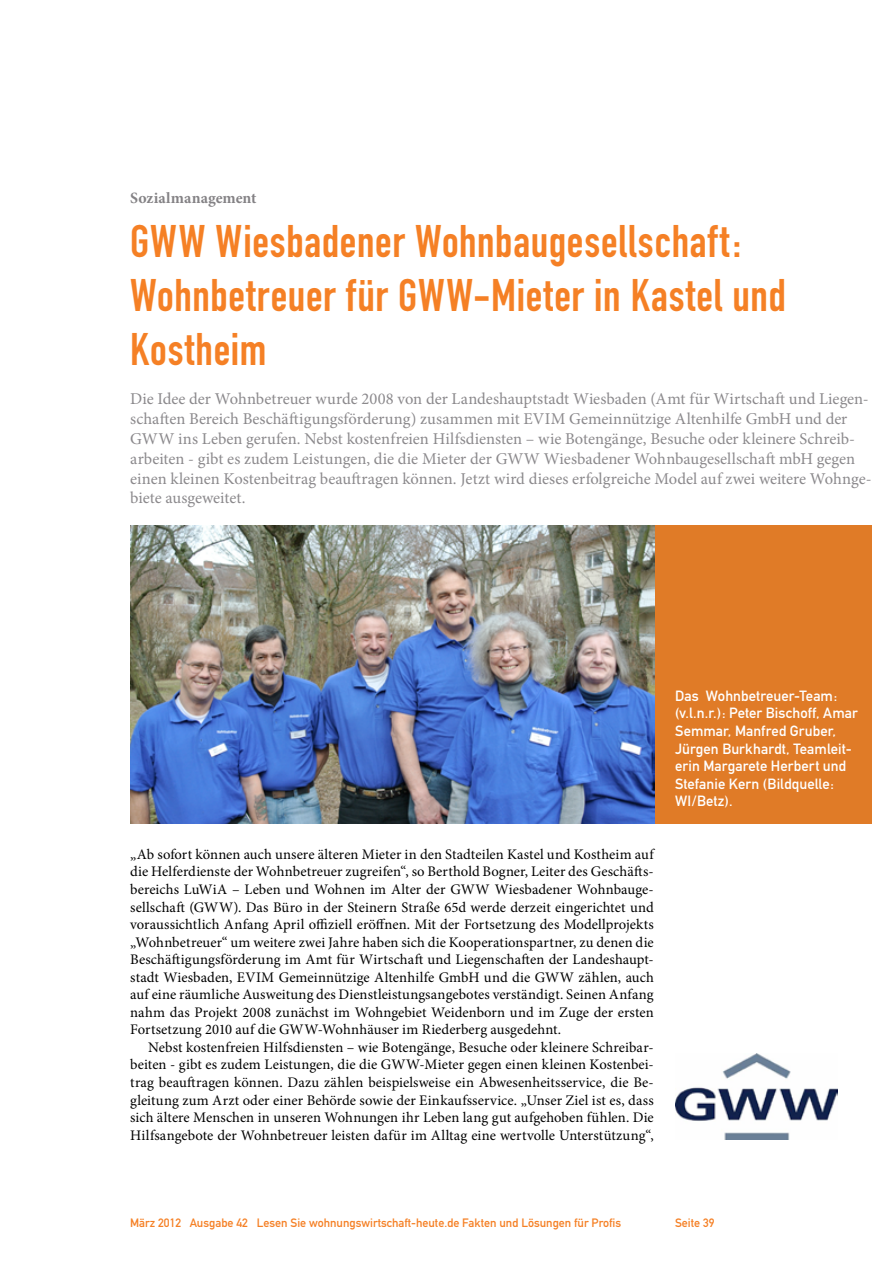
<style>
.page{position:relative;width:893px;height:1263px;background:#fff}
.page>*{position:absolute;margin:0;border:0;box-sizing:border-box;transform-origin:0 0}
.Überschrift_Groß{font:45px/54px "DIN Engschrift";letter-spacing:.015em;color:#f58025}
.Anlesetext{font:16.5px/19.8px "Minion Pro";color:#8b898c}
.Kategorie{font:700 15.75px "Minion Pro";color:#848285}
.Fließtext_erste_Zeil{font:14.7px/17.5px "Minion Pro";letter-spacing:.005em;color:#000;text-align:justify}
.Fliesstext{font:14.7px/17.5px "Minion Pro";letter-spacing:.005em;color:#000;text-align:justify}
.Bildunterschrift{font:14.7px/17.5px "DIN Mittelschrift";letter-spacing:.005em;color:#fff}
.t1{font:12px "DIN Mittelschrift";color:#f58025}
</style>
<div class="page">
<div style="left:654px;top:525px;width:218px;height:299px;background:#e07b27"></div>
<img style="left:130px;top:525px;width:525px;height:299px">
<img style="left:675px;top:1054px;width:163px;height:86px">
<p class="Kategorie" style="left:130px;top:187px;width:128px">Sozialmanagement</p>
<p class="Überschrift_Groß" style="left:130px;top:214px;width:657px">GWW Wiesbadener Wohnbaugesellschaft:<br>Wohnbetreuer für GWW-Mieter in Kastel und<br>Kostheim</p>
<p class="Anlesetext" style="left:130px;top:389px;width:743px">Die Idee der Wohnbetreuer wurde 2008 von der Landeshauptstadt Wiesbaden (Amt für Wirtschaft und Liegen&shy;schaften Bereich Beschäftigungsförderung) zusammen mit EVIM Gemeinnützige Altenhilfe GmbH und der GWW ins Leben gerufen. Nebst kostenfreien Hilfsdiensten – wie Botengänge, Besuche oder kleinere Schreib&shy;arbeiten - gibt es zudem Leistungen, die die Mieter der GWW Wiesbadener Wohnbaugesellschaft mbH gegen einen kleinen Kostenbeitrag beauftragen können. Jetzt wird dieses erfolgreiche Model auf zwei weitere Wohnge&shy;biete ausgeweitet.</p>
<p class="Fließtext_erste_Zeil" style="left:130px;top:845px;width:525px">„Ab sofort können auch unsere älteren Mieter in den Stadteilen Kastel und Kostheim auf die Helferdienste der Wohnbetreuer zugreifen“, so Berthold Bogner, Leiter des Geschäfts&shy;bereichs LuWiA – Leben und Wohnen im Alter der GWW Wiesbadener Wohnbauge&shy;sellschaft (GWW). Das Büro in der Steinern Straße 65d werde derzeit eingerichtet und voraussichtlich Anfang April offiziell eröffnen. Mit der Fortsetzung des Modellprojekts „Wohnbetreuer“ um weitere zwei Jahre haben sich die Kooperationspartner, zu denen die Beschäftigungsförderung im Amt für Wirtschaft und Liegenschaften der Landeshaupt&shy;stadt Wiesbaden, EVIM Gemeinnützige Altenhilfe GmbH und die GWW zählen, auch auf eine räumliche Ausweitung des Dienstleistungsangebotes verständigt. Seinen Anfang nahm das Projekt 2008 zunächst im Wohngebiet Weidenborn und im Zuge der ersten Fortsetzung 2010 auf die GWW-Wohnhäuser im Riederberg ausgedehnt.</p>
<p class="Fliesstext" style="left:130px;top:1038px;width:525px;text-indent:18px">Nebst kostenfreien Hilfsdiensten – wie Botengänge, Besuche oder kleinere Schreibar&shy;beiten - gibt es zudem Leistungen, die die GWW-Mieter gegen einen kleinen Kostenbei&shy;trag beauftragen können. Dazu zählen beispielsweise ein Abwesenheitsservice, die Be&shy;gleitung zum Arzt oder einer Behörde sowie der Einkaufsservice. „Unser Ziel ist es, dass sich ältere Menschen in unseren Wohnungen ihr Leben lang gut aufgehoben fühlen. Die Hilfsangebote der Wohnbetreuer leisten dafür im Alltag eine wertvolle Unterstützung“,</p>
<p class="Bildunterschrift" style="left:675px;top:687px;width:184px">Das Wohnbetreuer-Team: (v.l.n.r.): Peter Bischoff, Amar<br>Semmar, Manfred Gruber,<br>Jürgen Burkhardt, Teamleit&shy;erin Margarete Herbert und<br>Stefanie Kern (Bildquelle:<br>WI/Betz).</p>
<p class="t1" style="left:130px;top:1216px;width:492px">März 2012 Ausgabe 42 Lesen Sie wohnungswirtschaft-heute.de Fakten und Lösungen für Profis</p>
<p class="t1" style="left:675px;top:1216px;width:41px">Seite 39</p>
</div>
